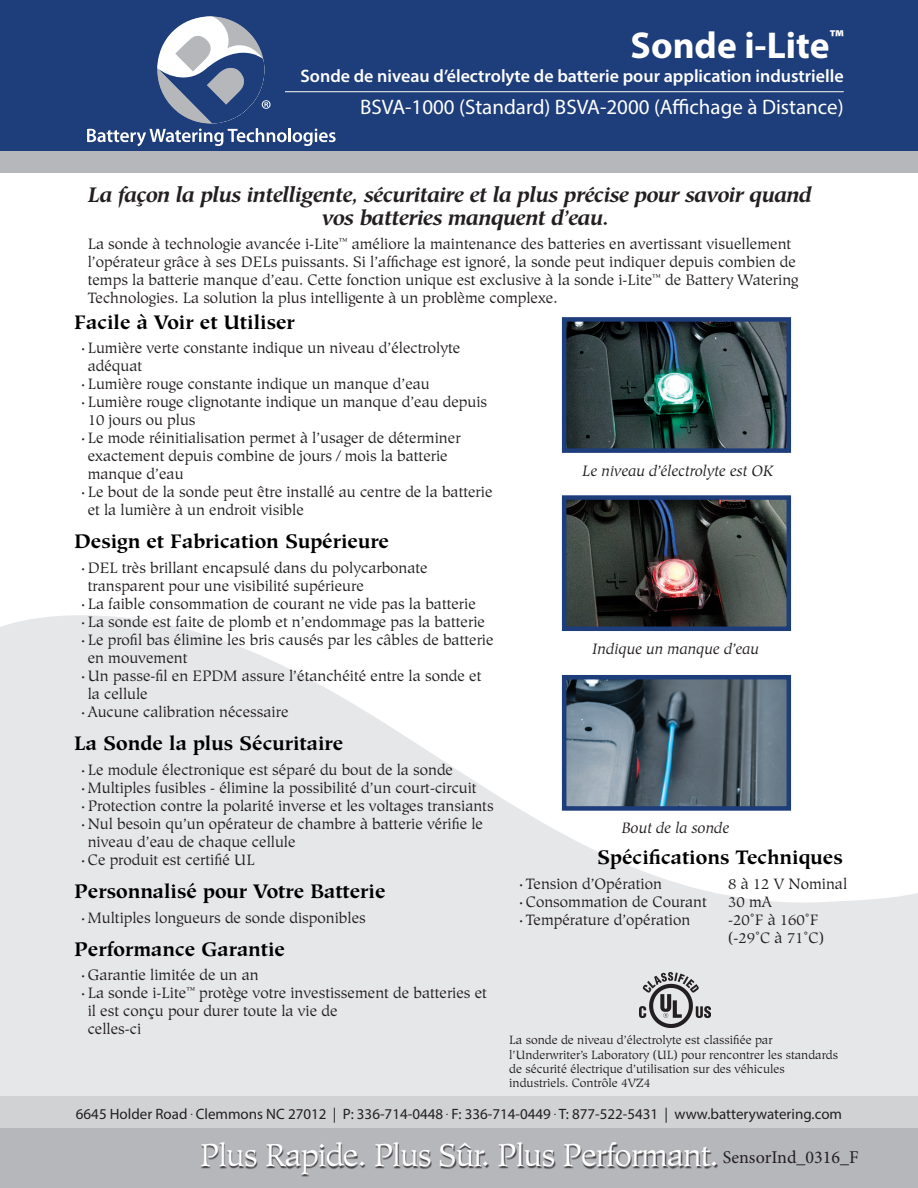
<style>
.page{position:relative;width:918px;height:1188px;background:#fff}
.page>*{position:absolute;margin:0;border:0;box-sizing:border-box;transform-origin:0 0}
.t1{font:700 37.5px "Myriad Pro";color:#fff}
.t2{font:31.5px "Hiroshige";letter-spacing:-.03em;color:#fff}
.t3{font:italic 700 21px/22.5px "Hiroshige Std";letter-spacing:-.03em;color:#231f20}
.t4{font:21px "Myriad Pro";color:#fff}
.t5{font:700 19.5px "Hiroshige Std";color:#000}
.t6{font:600 18px "Myriad Pro";color:#fff}
.t7{font:15px/18px "Hiroshige Std";color:#231f20}
.t8{font:15px/18px "Hiroshige";color:#231f20}
.t9{font:15px "Myriad Pro";color:#231f20}
.t10{font:italic 15px "Hiroshige Std";color:#231f20}
.t11{font:12px/14.4px "Hiroshige Std";color:#231f20}
.s1{font-family:"Minion Pro";font-size:18px;color:#231f20}
</style>
<div class="page">
<svg style="left:0;top:615px;width:918px;height:481px;fill:#e6e7e9"></svg>
<div style="left:0;top:1096px;width:918px;height:40px;background:#d1d2d4"></div>
<div style="left:0;top:1129px;width:918px;height:59px;background:#b6b7bb"></div>
<div style="left:0;top:0;width:918px;height:154px;background:#1e3d7b"></div>
<hr style="left:288px;top:128px;width:3px;height:14px;background:#fff">
<svg style="left:293px;top:129px;width:43px;height:17px"></svg>
<svg style="left:87px;top:16px;width:200px;height:130px"></svg>
<div style="left:0;top:151px;width:918px;height:22px;background:#b6b7bb"></div>
<div style="left:202px;top:1144px;width:516px;height:33px;background:#231f20;opacity:.75"></div>
<hr style="left:285px;top:91px;width:559px;height:1px;background:#e6e7e9">
<img style="left:567px;top:322px;width:219px;height:126px">
<div style="left:562px;top:317px;width:229px;height:136px;border:4px solid #1e3d7b"></div>
<img style="left:567px;top:500px;width:219px;height:126px">
<div style="left:562px;top:495px;width:229px;height:136px;border:4px solid #1e3d7b"></div>
<img style="left:567px;top:680px;width:219px;height:126px">
<div style="left:562px;top:675px;width:229px;height:136px;border:4px solid #1e3d7b"></div>
<img style="left:639px;top:973px;width:71px;height:55px">
<h1 class="t1" style="left:631px;top:21px;width:215px">Sonde i-Lite<sup>™</sup></h1>
<p class="t6" style="left:300px;top:64px;width:545px">Sonde de niveau d’électrolyte de batterie pour application industrielle</p>
<h3 class="t4" style="left:360px;top:94px;width:485px">BSVA-1000 (Standard) BSVA-2000 (Affichage à Distance)</h3>
<h3 class="t3" style="left:322px;top:184px;width:491px;text-indent:-234px">La façon la plus intelligente, sécuritaire et la plus précise pour savoir quand vos batteries manquent d’eau.</h3>
<p class="t8" style="left:88px;top:235px;width:712px">La sonde à technologie avancée i-Lite<sup>™</sup> améliore la maintenance des batteries en avertissant visuellement l’opérateur grâce à ses DELs puissants. Si l’affichage est ignoré, la sonde peut indiquer depuis combien de temps la batterie manque d’eau. Cette fonction unique est exclusive à la sonde i-Lite<sup>™</sup> de Battery Watering Technologies. La solution la plus intelligente à un problème complexe.</p>
<h3 class="t5" style="left:74px;top:310px;width:222px">Facile à Voir et Utiliser</h3>
<p class="t7" style="left:81px;top:339px;width:381px">· Lumière verte constante indique un niveau d’électrolyte</p>
<p class="t7" style="left:88px;top:357px;width:56px">adéquat</p>
<p class="t7" style="left:81px;top:375px;width:350px">· Lumière rouge constante indique un manque d’eau</p>
<p class="t7" style="left:81px;top:393px;width:408px">· Lumière rouge clignotante indique un manque d’eau depuis</p>
<p class="t7" style="left:88px;top:411px;width:109px">10 jours ou plus</p>
<p class="t7" style="left:81px;top:429px;width:381px">· Le mode réinitialisation permet à l’usager de déterminer</p>
<p class="t7" style="left:88px;top:447px;width:362px">exactement depuis combine de jours / mois la batterie</p>
<p class="t7" style="left:88px;top:465px;width:97px">manque d’eau</p>
<p class="t7" style="left:81px;top:483px;width:413px">· Le bout de la sonde peut être installé au centre de la batterie</p>
<p class="t7" style="left:88px;top:501px;width:218px">et la lumière à un endroit visible</p>
<h3 class="t5" style="left:74px;top:530px;width:316px">Design et Fabrication Supérieure</h3>
<p class="t7" style="left:81px;top:559px;width:348px">· DEL très brillant encapsulé dans du polycarbonate</p>
<p class="t7" style="left:88px;top:577px;width:278px">transparent pour une visibilité supérieure</p>
<p class="t7" style="left:81px;top:595px;width:396px">· La faible consommation de courant ne vide pas la batterie</p>
<p class="t7" style="left:81px;top:613px;width:406px">· La sonde est faite de plomb et n’endommage pas la batterie</p>
<p class="t7" style="left:81px;top:631px;width:414px">· Le profil bas élimine les bris causés par les câbles de batterie</p>
<p class="t7" style="left:88px;top:649px;width:101px">en mouvement</p>
<p class="t7" style="left:81px;top:667px;width:402px">· Un passe-fil en EPDM assure l’étanchéité entre la sonde et</p>
<p class="t7" style="left:88px;top:685px;width:62px">la cellule</p>
<p class="t7" style="left:81px;top:703px;width:209px">· Aucune calibration nécessaire</p>
<h3 class="t5" style="left:74px;top:732px;width:271px">La Sonde la plus Sécuritaire</h3>
<p class="t7" style="left:81px;top:761px;width:374px">· Le module électronique est séparé du bout de la sonde</p>
<p class="t7" style="left:81px;top:779px;width:397px">· Multiples fusibles - élimine la possibilité d’un court-circuit</p>
<p class="t7" style="left:81px;top:797px;width:414px">· Protection contre la polarité inverse et les voltages transiants</p>
<p class="t7" style="left:81px;top:815px;width:404px">· Nul besoin qu’un opérateur de chambre à batterie vérifie le</p>
<p class="t7" style="left:88px;top:833px;width:209px">niveau d’eau de chaque cellule</p>
<p class="t7" style="left:81px;top:851px;width:175px">· Ce produit est certifié UL</p>
<h3 class="t5" style="left:74px;top:879px;width:313px">Personnalisé pour Votre Batterie</h3>
<p class="t7" style="left:81px;top:909px;width:286px">· Multiples longueurs de sonde disponibles</p>
<h3 class="t5" style="left:74px;top:937px;width:212px">Performance Garantie</h3>
<p class="t7" style="left:81px;top:966px;width:179px">· Garantie limitée de un an</p>
<p class="t7" style="left:81px;top:984px;width:408px">· La sonde i-Lite<sup>™</sup> protège votre investissement de batteries et</p>
<p class="t7" style="left:88px;top:1002px;width:251px">il est conçu pour durer toute la vie de</p>
<p class="t7" style="left:88px;top:1020px;width:55px">celles-ci</p>
<p class="t10" style="left:582px;top:462px;width:193px">Le niveau d’électrolyte est OK</p>
<p class="t10" style="left:592px;top:640px;width:168px">Indique un manque d’eau</p>
<p class="t10" style="left:622px;top:819px;width:109px">Bout de la sonde</p>
<h3 class="t5" style="left:597px;top:845px;width:247px">Spécifications Techniques</h3>
<p class="t7" style="left:519px;top:875px;width:144px">· Tension d’Opération</p>
<p class="t7" style="left:728px;top:875px;width:120px">8 à 12 V Nominal</p>
<p class="t7" style="left:519px;top:893px;width:189px">· Consommation de Courant</p>
<p class="t7" style="left:728px;top:893px;width:45px">30 mA</p>
<p class="t7" style="left:519px;top:911px;width:173px">· Température d’opération</p>
<p class="t7" style="left:728px;top:911px;width:97px">-20˚F à 160˚F (-29˚C à 71˚C)</p>
<p class="t11" style="left:509px;top:1033px;width:330px">La sonde de niveau d’électrolyte est classifiée par l’Underwriter’s Laboratory (UL) pour rencontrer les standards de sécurité électrique d’utilisation sur des véhicules industriels. Contrôle 4VZ4</p>
<p class="t9" style="left:76px;top:1104px;width:768px">6645 Holder Road . Clemmons NC 27012 | P: 336-714-0448 . F: 336-714-0449 . T: 877-522-5431 | www.batterywatering.com</p>
<h2 class="t2" style="left:199px;top:1137px;width:661px">Plus Rapide. Plus Sûr. Plus Performant. <span class="s1">SensorInd_0316_F</span></h2>
</div>
